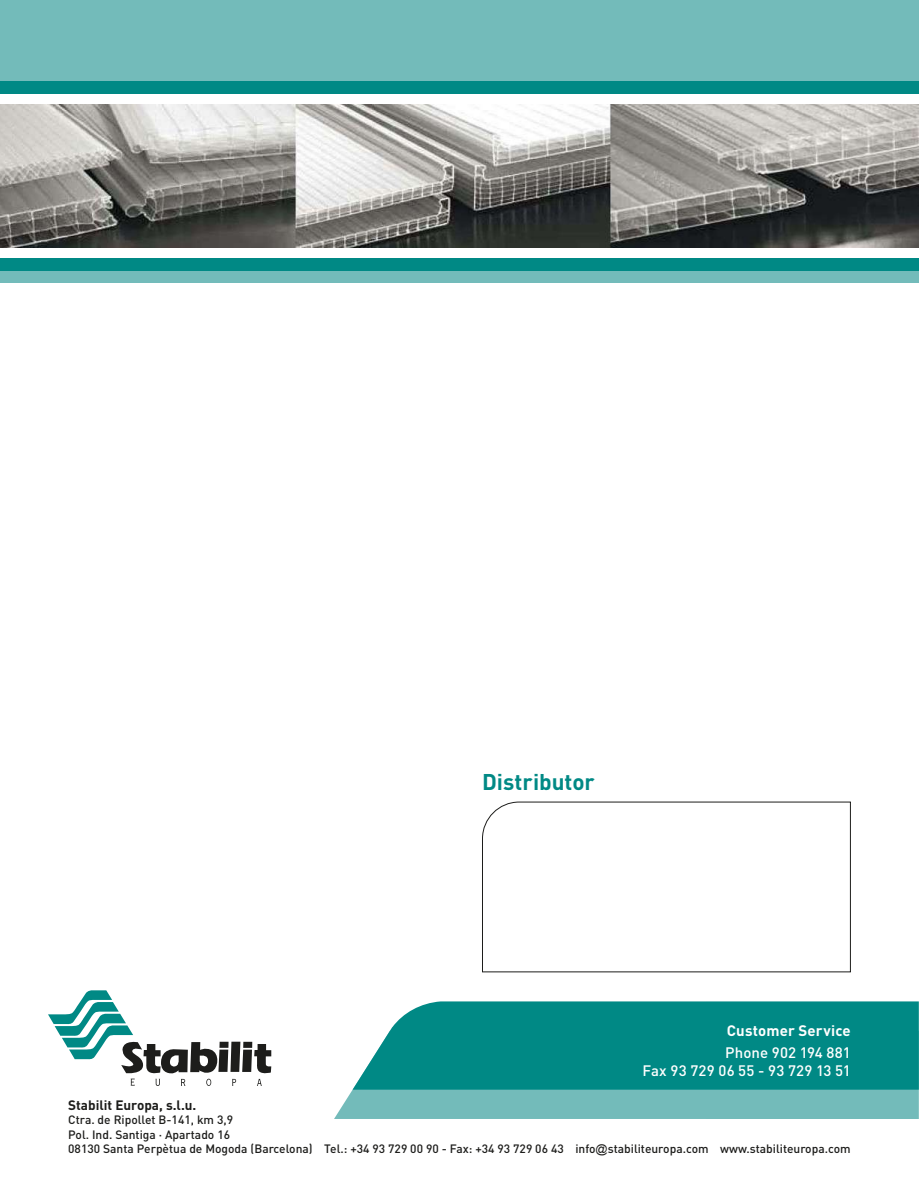
<style>
.page{position:relative;width:919px;height:1187px;background:#fff}
.page>*{position:absolute;margin:0;border:0;box-sizing:border-box;transform-origin:0 0}
.t1{font:700 22.5px "DIN Pro";color:#008985}
.t2{font:500 15px/18px "DIN Pro";letter-spacing:.01em;color:#fff;text-align:right}
.t3{font:700 15px "DIN Pro";letter-spacing:.01em;color:#fff}
.t4{font:700 13.5px "DIN Pro";color:#1d1d1b}
.t5{font:500 12px/14.4px "DIN Pro";color:#1d1d1b}
.s1{font-family:"Arial";font-weight:400}
</style>
<div class="page">
<div style="left:0;top:0;width:919px;height:256px;background:#73bbba"></div>
<div style="left:334px;top:1089px;width:585px;height:30px;background:#73bbba"></div>
<div style="left:353px;top:1001px;width:566px;height:88px;background:#008985"></div>
<svg style="left:48px;top:990px;width:223px;height:96px"></svg>
<svg style="left:482px;top:801px;width:369px;height:171px"></svg>
<div style="left:0;top:68px;width:919px;height:215px;background:#73bbba"></div>
<div style="left:0;top:81px;width:919px;height:189px;background:#008985"></div>
<div style="left:0;top:94px;width:919px;height:163px;background:#fff"></div>
<img style="left:0;top:104px;width:919px;height:143px">
<h1 class="t1" style="left:482px;top:766px;width:114px">Distributor</h1>
<p class="t3" style="left:727px;top:1020px;width:125px">Customer Service</p>
<p class="t2" style="left:642px;top:1042px;width:210px">Phone 902 194 881<br>Fax 93 729 06 55 - 93 729 13 51</p>
<p class="t4" style="left:68px;top:1095px;width:130px">Stabilit Europa, s.l.u.</p>
<p class="t5" style="left:68px;top:1112px;width:784px">Ctra. de Ripollet B-141, km 3,9<br>Pol. Ind. Santiga · Apartado 16<br>08130 Santa Perpètua de Mogoda (Barcelona) Tel.: +34 93 729 00 90 - Fax: +34 93 729 06 43 info<span class="s1">@</span>stabiliteuropa.com www.stabiliteuropa.com</p>
</div>
